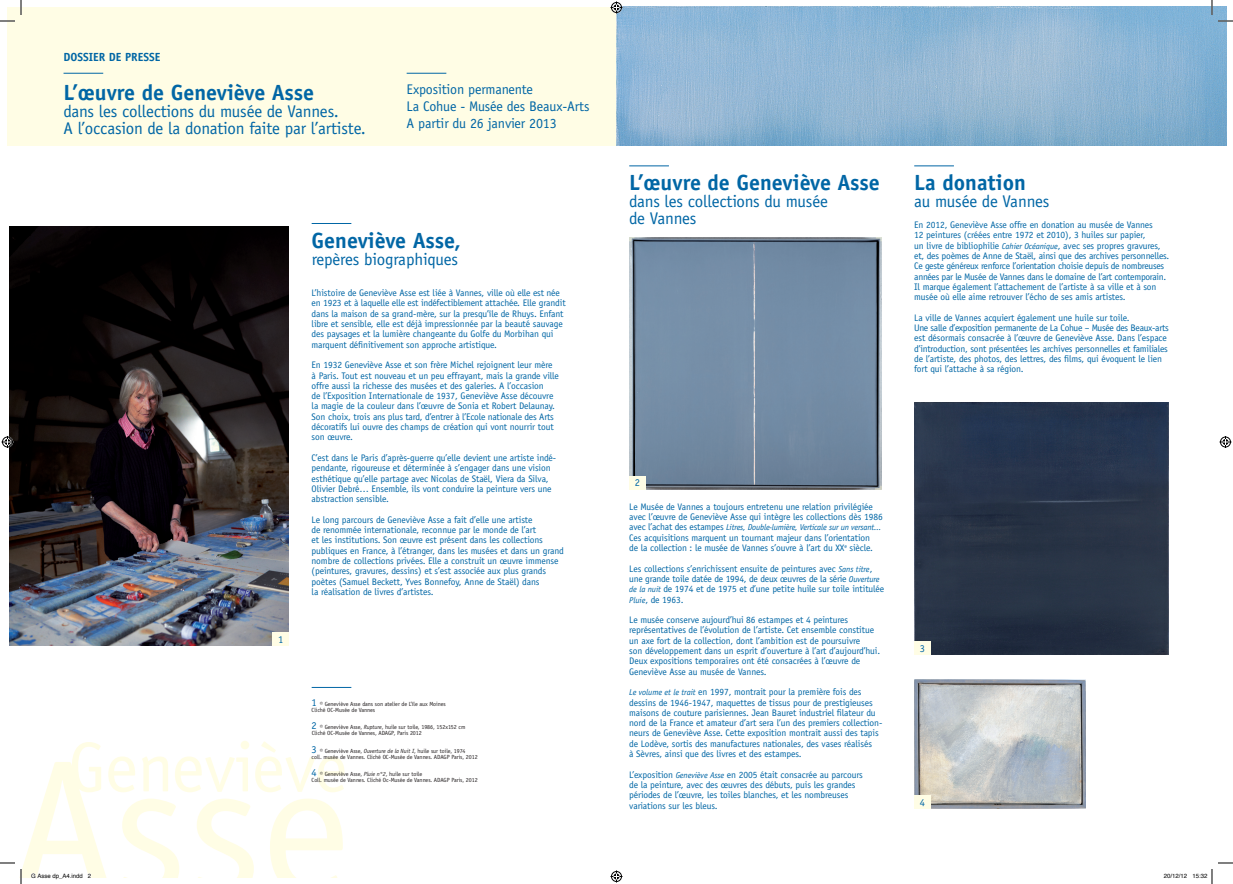
<style>
.page{position:relative;width:1233px;height:884px;background:#fff}
.page>*{position:absolute;margin:0;border:0;box-sizing:border-box;transform-origin:0 0}
.t1{font:191.6px "Officina Sans Std";color:#fffde5}
.t2{font:70.5px "Officina Sans Std";letter-spacing:-.01em;color:#fffde5}
.t3{font:700 22px "Officina Sans Std";color:#0166a5}
.t4{font:17px/17px "Officina Sans Std";letter-spacing:-.01em;color:#0166a5}
.t5{font:14px/16.8px "Officina Sans Std";letter-spacing:-.01em;color:#0166a5}
.t6{font:700 11.8px "Officina Sans Std";color:#0166a5}
.t7{font:10.4px "Officina Sans Std";color:#0166a5}
.t8{font:9.5px/10.3px "Officina Sans Std";letter-spacing:-.01em;color:#0166a5}
.t9{font:italic 8.5px "Officina Sans Std";letter-spacing:-.02em;color:#0166a5}
.t10{font:6px/6px "Officina Sans Std";letter-spacing:-.01em;color:#231f20}
.t11{font:6px "Helvetica";color:#000}
.s1{font-style:italic;font-size:8.5px}
.s2{font-style:normal;font-size:9.5px}
.s3{font-size:10.4px;color:#0166a5}
.s4{font-style:italic}
</style>
<div class="page">
<div style="left:7px;top:7px;width:609px;height:139px;background:#fffde5"></div>
<img style="left:10px;top:226px;width:279px;height:419px">
<img style="left:629px;top:238px;width:253px;height:252px">
<img style="left:914px;top:402px;width:255px;height:252px">
<img style="left:914px;top:679px;width:171px;height:129px">
<img style="left:616px;top:7px;width:610px;height:139px">
<div style="left:629px;top:476px;width:16px;height:13px;background:#fffde5"></div>
<div style="left:914px;top:642px;width:16px;height:13px;background:#fffde5"></div>
<div style="left:914px;top:795px;width:16px;height:13px;background:#fffde5"></div>
<div style="left:272px;top:632px;width:17px;height:13px;background:#fffde5"></div>
<hr style="left:407px;top:73px;width:39px;height:1px;background:#0166a5">
<hr style="left:629px;top:165px;width:40px;height:1px;background:#0166a5">
<hr style="left:914px;top:165px;width:40px;height:1px;background:#0166a5">
<hr style="left:312px;top:223px;width:39px;height:1px;background:#0166a5">
<hr style="left:312px;top:687px;width:39px;height:1px;background:#0166a5">
<hr style="left:64px;top:73px;width:39px;height:1px;background:#0166a5">
<svg style="left:1218px;top:20px;width:15px;height:2px"></svg>
<svg style="left:1218px;top:862px;width:15px;height:2px"></svg>
<svg style="left:0;top:0;width:22px;height:22px"></svg>
<svg style="left:0;top:862px;width:22px;height:22px"></svg>
<svg style="left:1211px;top:0;width:1px;height:15px"></svg>
<svg style="left:610px;top:2px;width:12px;height:12px"></svg>
<svg style="left:610px;top:870px;width:12px;height:12px"></svg>
<svg style="left:2px;top:436px;width:12px;height:12px"></svg>
<svg style="left:1219px;top:436px;width:12px;height:12px"></svg>
<svg style="left:1211px;top:869px;width:1px;height:15px"></svg>
<p class="t6" style="left:64px;top:50px;width:98px">Dossier de presse</p>
<h3 class="t3" style="left:64px;top:79px;width:252px">L’œuvre de Geneviève Asse</h3>
<h3 class="t4" style="left:64px;top:103px;width:304px">dans les collections du musée de Vannes.<br>A l’occasion de la donation faite par l’artiste.</h3>
<h3 class="t5" style="left:407px;top:81px;width:184px">Exposition permanente<br>La Cohue - Musée des Beaux-Arts<br>A partir du 26 janvier 2013</h3>
<h3 class="t3" style="left:629px;top:169px;width:252px">L’œuvre de Geneviève Asse</h3>
<h3 class="t4" style="left:629px;top:193px;width:200px">dans les collections du musée de Vannes</h3>
<h3 class="t3" style="left:914px;top:169px;width:113px">La donation</h3>
<h3 class="t4" style="left:914px;top:193px;width:137px">au musée de Vannes</h3>
<p class="t8" style="left:914px;top:220px;width:257px">En 2012, Geneviève Asse offre en donation au musée de Vannes<br>12 peintures (créées entre 1972 et 2010), 3 huiles sur papier,<br>un livre de bibliophilie <span class="s1">Cahier Océanique</span>, avec ses propres gravures, et, des poèmes de Anne de Staël, ainsi que des archives personnelles.<br>Ce geste généreux renforce l’orientation choisie depuis de nombreuses années par le Musée de Vannes dans le domaine de l’art contemporain.<br>Il marque également l’attachement de l’artiste à sa ville et à son musée où elle aime retrouver l’écho de ses amis artistes.</p>
<p class="t8" style="left:914px;top:312px;width:256px">La ville de Vannes acquiert également une huile sur toile.<br>Une salle d’exposition permanente de La Cohue – Musée des Beaux-arts est désormais consacrée à l’œuvre de Geneviève Asse. Dans l’espace d’introduction, sont présentées les archives personnelles et familiales de l’artiste, des photos, des lettres, des films, qui évoquent le lien fort qui l’attache à sa région.</p>
<h3 class="t3" style="left:312px;top:227px;width:151px">Geneviève Asse,</h3>
<h3 class="t4" style="left:312px;top:251px;width:148px">repères biographiques</h3>
<p class="t8" style="left:312px;top:288px;width:255px">L’histoire de Geneviève Asse est liée à Vannes, ville où elle est née en 1923 et à laquelle elle est indéfectiblement attachée. Elle grandit dans la maison de sa grand-mère, sur la presqu’île de Rhuys. Enfant libre et sensible, elle est déjà impressionnée par la beauté sauvage des paysages et la lumière changeante du Golfe du Morbihan qui marquent définitivement son approche artistique.</p>
<p class="t8" style="left:312px;top:360px;width:249px">En 1932 Geneviève Asse et son frère Michel rejoignent leur mère à Paris. Tout est nouveau et un peu effrayant, mais la grande ville offre aussi la richesse des musées et des galeries. A l’occasion<br>de l’Exposition Internationale de 1937, Geneviève Asse découvre la magie de la couleur dans l’œuvre de Sonia et Robert Delaunay.<br>Son choix, trois ans plus tard, d’entrer à l’Ecole nationale des Arts décoratifs lui ouvre des champs de création qui vont nourrir tout son œuvre.</p>
<p class="t8" style="left:312px;top:453px;width:246px">C’est dans le Paris d’après-guerre qu’elle devient une artiste indé&shy;pendante, rigoureuse et déterminée à s’engager dans une vision esthétique qu’elle partage avec Nicolas de Staël, Viera da Silva, Olivier Debré… Ensemble, ils vont conduire la peinture vers une abstraction sensible.</p>
<p class="t8" style="left:312px;top:514px;width:254px">Le long parcours de Geneviève Asse a fait d’elle une artiste<br>de renommée internationale, reconnue par le monde de l’art<br>et les institutions. Son œuvre est présent dans les collections publiques en France, à l’étranger, dans les musées et dans un grand nombre de collections privées. Elle a construit un œuvre immense (peintures, gravures, dessins) et s’est associée aux plus grands poètes (Samuel Beckett, Yves Bonnefoy, Anne de Staël) dans<br>la réalisation de livres d’artistes.</p>
<p class="t7" style="left:635px;top:477px;width:7px">2</p>
<p class="t8" style="left:629px;top:501px;width:255px">Le Musée de Vannes a toujours entretenu une relation privilégiée avec l’œuvre de Geneviève Asse qui intègre les collections dès 1986</p>
<p class="t9" style="left:629px;top:523px;width:254px"><span class="s2">avec l’achat des estampes</span> Litres, Double-lumière, Verticale sur un versant...</p>
<p class="t8" style="left:629px;top:532px;width:245px">Ces acquisitions marquent un tournant majeur dans l’orientation de la collection : le musée de Vannes s’ouvre à l’art du XX<sup>e</sup> siècle.</p>
<p class="t8" style="left:629px;top:563px;width:256px">Les collections s’enrichissent ensuite de peintures avec <span class="s1">Sans titre</span>, une grande toile datée de 1994, de deux œuvres de la série <span class="s1">Ouverture de la nuit</span> de 1974 et de 1975 et d’une petite huile sur toile intitulée <span class="s1">Pluie</span>, de 1963.</p>
<p class="t8" style="left:629px;top:615px;width:252px">Le musée conserve aujourd’hui 86 estampes et 4 peintures représentatives de l’évolution de l’artiste. Cet ensemble constitue un axe fort de la collection, dont l’ambition est de poursuivre<br>son développement dans un esprit d’ouverture à l’art d’aujourd’hui.<br>Deux expositions temporaires ont été consacrées à l’œuvre de Geneviève Asse au musée de Vannes.</p>
<p class="t8" style="left:629px;top:687px;width:255px"><span class="s1">Le volume et le trait</span> en 1997, montrait pour la première fois des dessins de 1946-1947, maquettes de tissus pour de prestigieuses maisons de couture parisiennes. Jean Bauret industriel filateur du nord de la France et amateur d’art sera l’un des premiers collection&shy;neurs de Geneviève Asse. Cette exposition montrait aussi des tapis de Lodève, sortis des manufactures nationales, des vases réalisés<br>à Sèvres, ainsi que des livres et des estampes.</p>
<p class="t8" style="left:629px;top:769px;width:235px">L’exposition <span class="s1">Geneviève Asse</span> en 2005 était consacrée au parcours de la peinture, avec des œuvres des débuts, puis les grandes périodes de l’œuvre, les toiles blanches, et les nombreuses variations sur les bleus.</p>
<p class="t7" style="left:278px;top:633px;width:7px">1</p>
<p class="t7" style="left:919px;top:642px;width:7px">3</p>
<p class="t10" style="left:312px;top:701px;width:136px"><span class="s3">1</span> © Geneviève Asse dans son atelier de L’île aux Moines<br>Cliché OC-Musée de Vannes</p>
<p class="t10" style="left:312px;top:748px;width:167px"><span class="s3">3</span> © Geneviève Asse, <span class="s4">Ouverture de la Nuit I</span>, huile sur toile, 1974<br>coll. musée de Vannes. Cliché OC-Musée de Vannes. ADAGP Paris, 2012</p>
<p class="t10" style="left:312px;top:724px;width:155px"><span class="s3">2</span> © Geneviève Asse, <span class="s4">Rupture</span>, huile sur toile, 1986, 152x152 cm<br>Cliché OC-Musée de Vannes, ADAGP, Paris 2012</p>
<p class="t10" style="left:312px;top:771px;width:167px"><span class="s3">4</span> © Geneviève Asse, <span class="s4">Pluie n°2</span>, huile sur toile<br>Coll. musée de Vannes. Cliché Oc-Musée de Vannes. ADAGP Paris, 2012</p>
<h2 class="t2" style="left:68px;top:726px;width:281px">Geneviève</h2>
<h1 class="t1" style="left:10px;top:716px;width:342px">Asse</h1>
<p class="t7" style="left:919px;top:796px;width:7px">4</p>
<p class="t11" style="left:31px;top:871px;width:62px">G Asse dp_A4.indd 2</p>
<p class="t11" style="left:1164px;top:871px;width:45px">20/12/12 15:32</p>
</div>
